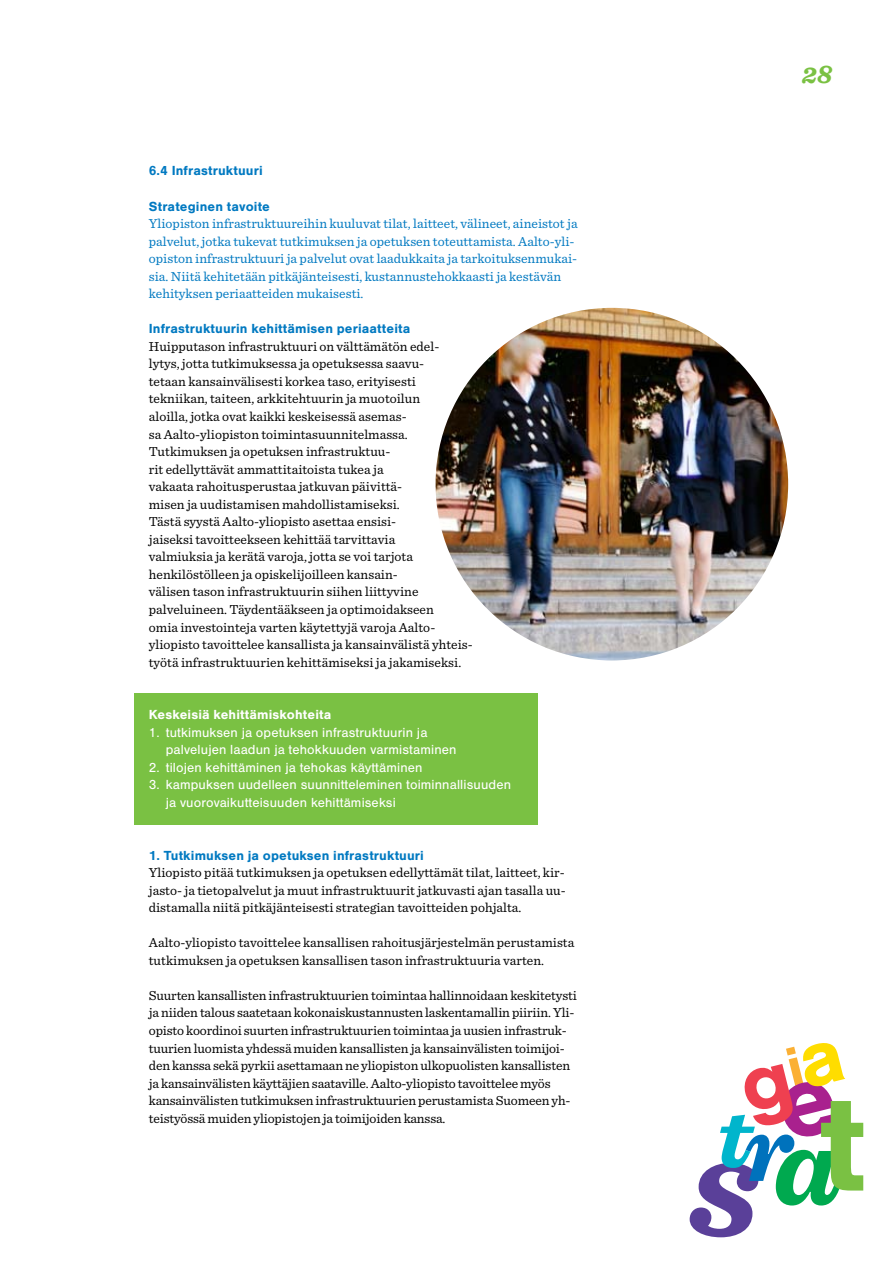
<style>
.page{position:relative;width:893px;height:1263px;background:#fff}
.page>*{position:absolute;margin:0;border:0;box-sizing:border-box;transform-origin:0 0}
.t1{font:italic 700 27px "Sentinel";color:#7ac143}
.t2{font:13.65px/17.5px "Sentinel";color:#000}
.t3{font:13.65px/17.5px "Sentinel";letter-spacing:.005em;color:#0079c1}
.t4{font:13.65px/17.5px "Nimbus San T";letter-spacing:.01em;color:#fff}
.t5{font:700 13.65px "Nimbus San T";letter-spacing:.01em;color:#0079c1}
.t6{font:700 13.65px "Nimbus San T";letter-spacing:.01em;color:#fff}
</style>
<div class="page">
<svg style="left:690px;top:1043px;width:173px;height:194px"></svg>
<div style="left:134px;top:693px;width:403px;height:131px;background:#7ac143"></div>
<img style="left:436px;top:308px;width:352px;height:352px;border-radius:176px">
<p class="t5" style="left:149px;top:163px;width:115px">6.4 Infrastruktuuri</p>
<p class="t5" style="left:149px;top:198px;width:123px">Strateginen tavoite</p>
<p class="t3" style="left:149px;top:214px;width:430px">Yliopiston infrastruktuureihin kuuluvat tilat, laitteet, välineet, aineistot ja palvelut, jotka tukevat tutkimuksen ja opetuksen toteuttamista. Aalto-yli&shy;opiston infrastruktuuri ja palvelut ovat laadukkaita ja tarkoituksenmukai&shy;sia. Niitä kehitetään pitkäjänteisesti, kustannustehokkaasti ja kestävän kehityksen periaatteiden mukaisesti.</p>
<p class="t5" style="left:149px;top:321px;width:263px">Infrastruktuurin kehittämisen periaatteita</p>
<p class="t2" style="left:149px;top:337px;width:325px">Huipputason infrastruktuuri on välttämätön edel&shy;lytys, jotta tutkimuksessa ja opetuksessa saavu-<br>tetaan kansainvälisesti korkea taso, erityisesti tekniikan, taiteen, arkkitehtuurin ja muotoilun<br>aloilla, jotka ovat kaikki keskeisessä asemas-<br>sa Aalto-yliopiston toimintasuunnitelmassa.<br>Tutkimuksen ja opetuksen infrastruktuu-<br>rit edellyttävät ammattitaitoista tukea ja<br>vakaata rahoitusperustaa jatkuvan päivittä-<br>misen ja uudistamisen mahdollistamiseksi.<br>Tästä syystä Aalto-yliopisto asettaa ensisi-<br>jaiseksi tavoitteekseen kehittää tarvittavia<br>valmiuksia ja kerätä varoja, jotta se voi tarjota henkilöstölleen ja opiskelijoilleen kansain-<br>välisen tason infrastruktuurin siihen liittyvine palveluineen. Täydentääkseen ja optimoidakseen<br>omia investointeja varten käytettyjä varoja Aalto&shy;yliopisto tavoittelee kansallista ja kansainvälistä yhteis&shy;työtä infrastruktuurien kehittämiseksi ja jakamiseksi.</p>
<p class="t6" style="left:149px;top:707px;width:184px">Keskeisiä kehittämiskohteita</p>
<p class="t4" style="left:166px;top:724px;width:292px;text-indent:-17px">1. tutkimuksen ja opetuksen infrastruktuurin ja palvelujen laadun ja tehokkuuden varmistaminen</p>
<p class="t4" style="left:149px;top:759px;width:275px">2. tilojen kehittäminen ja tehokas käyttäminen</p>
<p class="t4" style="left:166px;top:776px;width:347px;text-indent:-17px">3. kampuksen uudelleen suunnitteleminen toiminnallisuuden ja vuorovaikutteisuuden kehittämiseksi</p>
<p class="t5" style="left:149px;top:847px;width:277px">1. Tutkimuksen ja opetuksen infrastruktuuri</p>
<p class="t2" style="left:149px;top:863px;width:418px;text-align:justify">Yliopisto pitää tutkimuksen ja opetuksen edellyttämät tilat, laitteet, kir&shy;jasto- ja tietopalvelut ja muut infrastruktuurit jatkuvasti ajan tasalla uu&shy;distamalla niitä pitkäjänteisesti strategian tavoitteiden pohjalta.</p>
<p class="t2" style="left:149px;top:933px;width:427px">Aalto-yliopisto tavoittelee kansallisen rahoitusjärjestelmän perustamista tutkimuksen ja opetuksen kansallisen tason infrastruktuuria varten.</p>
<p class="t2" style="left:149px;top:986px;width:429px">Suurten kansallisten infrastruktuurien toimintaa hallinnoidaan keskitetysti ja niiden talous saatetaan kokonaiskustannusten laskentamallin piiriin. Yli&shy;opisto koordinoi suurten infrastruktuurien toimintaa ja uusien infrastruk&shy;tuurien luomista yhdessä muiden kansallisten ja kansainvälisten toimijoi&shy;den kanssa sekä pyrkii asettamaan ne yliopiston ulkopuolisten kansallisten ja kansainvälisten käyttäjien saataville. Aalto-yliopisto tavoittelee myös kansainvälisten tutkimuksen infrastruktuurien perustamista Suomeen yh&shy;teistyössä muiden yliopistojen ja toimijoiden kanssa.</p>
<h1 class="t1" style="left:802px;top:53px;width:32px">28</h1>
</div>
